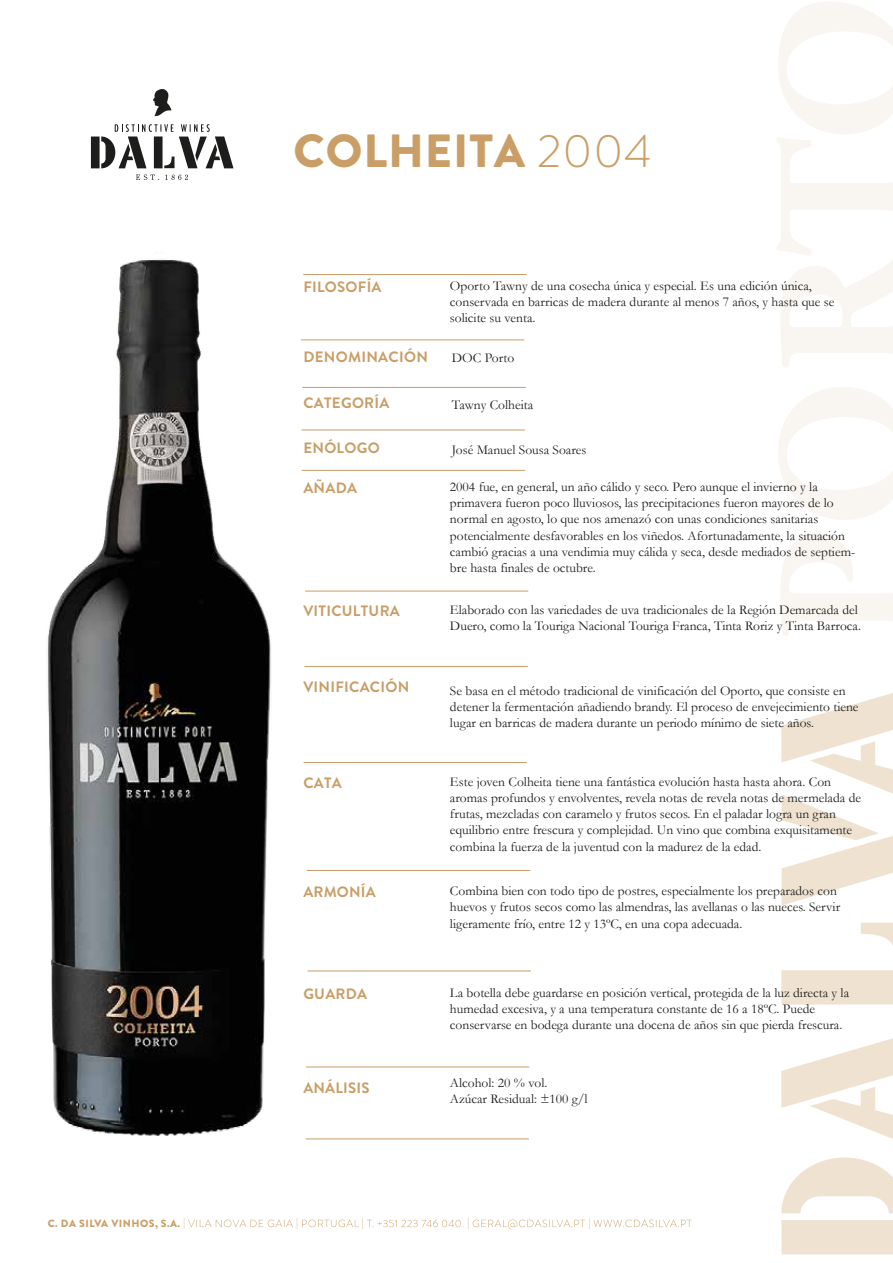
<style>
.page{position:relative;width:893px;height:1263px;background:#fff}
.page>*{position:absolute;margin:0;border:0;box-sizing:border-box;transform-origin:0 0}
.t1{font:900 46.5px "Brandon Grotesque";letter-spacing:.02em;color:#ca9e67}
.t2{font:700 15px "Brandon Grotesque";letter-spacing:.02em;color:#c99d66}
.t3{font:13.5px/16.2px "Garamond";color:#1d1d1b}
.t4{font:900 10.5px "Brandon Grotesque";letter-spacing:.05em;color:#ca9e67}
.s1{font-weight:300}
</style>
<div class="page">
<svg style="left:781px;top:923px;width:112px;height:81px"></svg>
<svg style="left:781px;top:693px;width:112px;height:212px"></svg>
<svg style="left:781px;top:1038px;width:112px;height:101px"></svg>
<svg style="left:781px;top:1157px;width:112px;height:97px"></svg>
<svg style="left:777px;top:2px;width:116px;height:633px"></svg>
<svg style="left:136px;top:174px;width:52px;height:6px"></svg>
<svg style="left:91px;top:124px;width:143px;height:44px"></svg>
<svg style="left:153px;top:89px;width:18px;height:27px"></svg>
<svg style="left:184px;top:1218px;width:507px;height:11px"></svg>
<img style="left:47px;top:252px;width:224px;height:884px">
<hr style="left:304px;top:762px;width:223px;height:1px;background:#c99d66">
<hr style="left:304px;top:666px;width:224px;height:1px;background:#c99d66">
<hr style="left:302px;top:470px;width:223px;height:1px;background:#c99d66">
<hr style="left:302px;top:430px;width:223px;height:1px;background:#c99d66">
<hr style="left:301px;top:339px;width:223px;height:1px;background:#c99d66">
<hr style="left:307px;top:870px;width:223px;height:1px;background:#c99d66">
<hr style="left:308px;top:971px;width:223px;height:1px;background:#c99d66">
<hr style="left:306px;top:1066px;width:223px;height:1px;background:#c99d66">
<hr style="left:306px;top:1138px;width:223px;height:1px;background:#c99d66">
<hr style="left:303px;top:274px;width:224px;height:1px;background:#c99d66">
<hr style="left:302px;top:387px;width:224px;height:1px;background:#c99d66">
<hr style="left:305px;top:591px;width:223px;height:1px;background:#c99d66">
<p class="t4" style="left:48px;top:1216px;width:134px">C. DA SILVA VINHOS, S.A.</p>
<h1 class="t1" style="left:293px;top:118px;width:360px">COLHEITA <span class="s1">2004</span></h1>
<p class="t2" style="left:303px;top:276px;width:80px">FILOSOFÍA</p>
<p class="t3" style="left:450px;top:277px;width:386px">Oporto Tawny de una cosecha única y especial. Es una edición única, conservada en barricas de madera durante al menos 7 años, y hasta que se solicite su venta.</p>
<p class="t2" style="left:303px;top:346px;width:126px">DENOMINACIÓN</p>
<p class="t3" style="left:452px;top:349px;width:64px">DOC Porto</p>
<p class="t2" style="left:303px;top:392px;width:88px">CATEGORÍA</p>
<p class="t3" style="left:452px;top:397px;width:83px">Tawny Colheita</p>
<p class="t2" style="left:303px;top:437px;width:78px">ENÓLOGO</p>
<p class="t3" style="left:452px;top:441px;width:136px">José Manuel Sousa Soares</p>
<p class="t2" style="left:303px;top:477px;width:55px">AÑADA</p>
<p class="t2" style="left:303px;top:600px;width:98px">VITICULTURA</p>
<p class="t2" style="left:303px;top:676px;width:107px">VINIFICACIÓN</p>
<p class="t2" style="left:303px;top:772px;width:40px">CATA</p>
<p class="t2" style="left:303px;top:881px;width:74px">ARMONÍA</p>
<p class="t2" style="left:303px;top:983px;width:65px">GUARDA</p>
<p class="t2" style="left:303px;top:1077px;width:68px">ANÁLISIS</p>
<p class="t3" style="left:450px;top:478px;width:407px">2004 fue, en general, un año cálido y seco. Pero aunque el invierno y la primavera fueron poco lluviosos, las precipitaciones fueron mayores de lo normal en agosto, lo que nos amenazó con unas condiciones sanitarias potencialmente desfavorables en los viñedos. Afortunadamente, la situación cambió gracias a una vendimia muy cálida y seca, desde mediados de septiem&shy;bre hasta finales de octubre.</p>
<p class="t3" style="left:450px;top:601px;width:412px">Elaborado con las variedades de uva tradicionales de la Región Demarcada del<br>Duero, como la Touriga Nacional Touriga Franca, Tinta Roriz y Tinta Barroca.</p>
<p class="t3" style="left:450px;top:682px;width:410px">Se basa en el método tradicional de vinificación del Oporto, que consiste en detener la fermentación añadiendo brandy. El proceso de envejecimiento tiene lugar en barricas de madera durante un periodo mínimo de siete años.</p>
<p class="t3" style="left:450px;top:773px;width:413px">Este joven Colheita tiene una fantástica evolución hasta hasta ahora. Con aromas profundos y envolventes, revela notas de revela notas de mermelada de frutas, mezcladas con caramelo y frutos secos. En el paladar logra un gran equilibrio entre frescura y complejidad. Un vino que combina exquisitamente combina la fuerza de la juventud con la madurez de la edad.</p>
<p class="t3" style="left:450px;top:882px;width:392px">Combina bien con todo tipo de postres, especialmente los preparados con huevos y frutos secos como las almendras, las avellanas o las nueces. Servir ligeramente frío, entre 12 y 13ºC, en una copa adecuada.</p>
<p class="t3" style="left:450px;top:984px;width:401px">La botella debe guardarse en posición vertical, protegida de la luz directa y la humedad excesiva, y a una temperatura constante de 16 a 18ºC. Puede conservarse en bodega durante una docena de años sin que pierda frescura.</p>
<p class="t3" style="left:450px;top:1074px;width:139px">Alcohol: 20 % vol.<br>Azúcar Residual: ±100 g/l</p>
</div>
